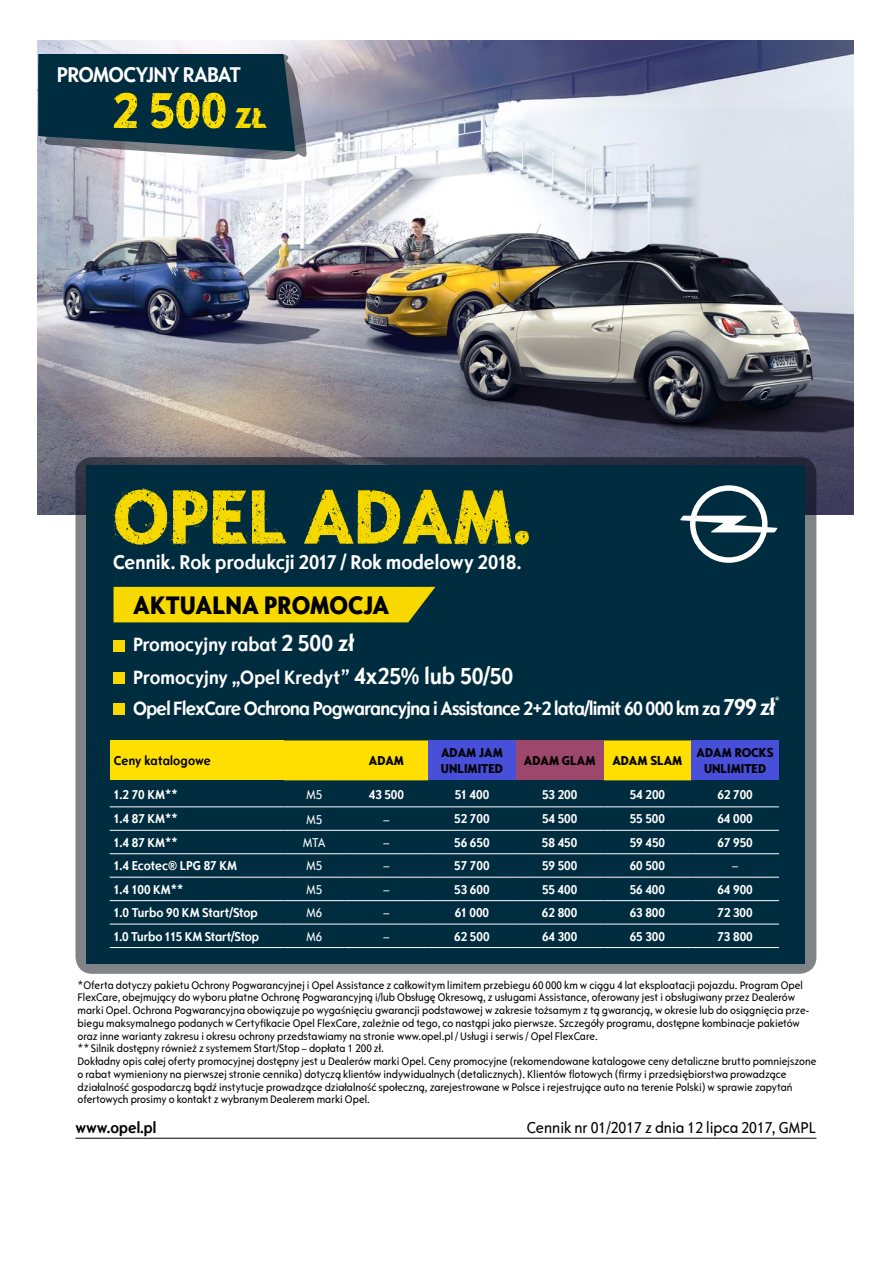
<style>
.page{position:relative;width:893px;height:1263px;background:#fff}
.page>*{position:absolute;margin:0;border:0;box-sizing:border-box;transform-origin:0 0}
.t1{font:80.25px "Opel ADAM Eroded Special";color:#f7d900}
.t2{font:52.5px "Opel ADAM Eroded Special";color:#ffdf00}
.t3{font:800 26.7px "Opel Sans Condensed";color:#000}
.t4{font:700 22.5px "Opel Sans Condensed";letter-spacing:-.03em;color:#fff}
.t5{font:700 21px "Opel Sans Condensed";color:#fff}
.t6{font:700 20.25px/32.2px "Opel Sans Condensed";letter-spacing:-.035em;color:#fff}
.t7{font:condensed 16.5px "Opel Sans";color:#000}
.t8{font:700 16.5px "Opel Sans Condensed";color:#000}
.t9{font:700 13.5px "Opel Sans Condensed";color:#fff}
.t10{font:13.5px/16.2px "Opel ADAM Eroded Special";color:#000}
.t11{font:condensed 13.5px "Opel Sans";color:#fff}
.t12{font:700 13.5px "Opel Sans Condensed";letter-spacing:.005em;color:#000}
.t13{font:condensed 11.55px/12.8px "Opel Sans";color:#000}
.s1{font-size:30px}
.s2{font-size:24.3px}
</style>
<div class="page">
<img style="left:37px;top:40px;width:817px;height:474px">
<svg style="left:38px;top:54px;width:269px;height:107px;background:#224556"></svg>
<svg style="left:75px;top:457px;width:741px;height:517px;background:#676b72"></svg>
<div style="left:86px;top:466px;width:719px;height:498px;background:#002c3f"></div>
<hr style="left:75px;top:1138px;width:741px;height:1px;background:#000">
<div style="left:110px;top:740px;width:174px;height:40px;background:#ffdf00"></div>
<div style="left:284px;top:740px;width:407px;height:40px;background:#ffdf00"></div>
<div style="left:428px;top:740px;width:88px;height:40px;background:#4850da"></div>
<div style="left:516px;top:740px;width:88px;height:40px;background:#9e476c"></div>
<div style="left:691px;top:740px;width:88px;height:40px;background:#4850da"></div>
<hr style="left:110px;top:806px;width:174px;height:1px;background:#fff">
<hr style="left:284px;top:806px;width:61px;height:1px;background:#fff">
<hr style="left:345px;top:806px;width:83px;height:1px;background:#fff">
<hr style="left:428px;top:806px;width:88px;height:1px;background:#fff">
<hr style="left:516px;top:806px;width:88px;height:1px;background:#fff">
<hr style="left:604px;top:806px;width:87px;height:1px;background:#fff">
<hr style="left:691px;top:806px;width:88px;height:1px;background:#fff">
<hr style="left:110px;top:830px;width:174px;height:1px;background:#fff">
<hr style="left:284px;top:830px;width:61px;height:1px;background:#fff">
<hr style="left:345px;top:830px;width:83px;height:1px;background:#fff">
<hr style="left:428px;top:830px;width:88px;height:1px;background:#fff">
<hr style="left:516px;top:830px;width:88px;height:1px;background:#fff">
<hr style="left:604px;top:830px;width:87px;height:1px;background:#fff">
<hr style="left:691px;top:830px;width:88px;height:1px;background:#fff">
<hr style="left:110px;top:853px;width:174px;height:1px;background:#fff">
<hr style="left:284px;top:853px;width:61px;height:1px;background:#fff">
<hr style="left:345px;top:853px;width:83px;height:1px;background:#fff">
<hr style="left:428px;top:853px;width:88px;height:1px;background:#fff">
<hr style="left:516px;top:853px;width:88px;height:1px;background:#fff">
<hr style="left:604px;top:853px;width:87px;height:1px;background:#fff">
<hr style="left:691px;top:853px;width:88px;height:1px;background:#fff">
<hr style="left:110px;top:877px;width:174px;height:1px;background:#fff">
<hr style="left:284px;top:877px;width:61px;height:1px;background:#fff">
<hr style="left:345px;top:877px;width:83px;height:1px;background:#fff">
<hr style="left:428px;top:877px;width:88px;height:1px;background:#fff">
<hr style="left:516px;top:877px;width:88px;height:1px;background:#fff">
<hr style="left:604px;top:877px;width:87px;height:1px;background:#fff">
<hr style="left:691px;top:877px;width:88px;height:1px;background:#fff">
<hr style="left:110px;top:924px;width:174px;height:1px;background:#fff">
<hr style="left:284px;top:924px;width:61px;height:1px;background:#fff">
<hr style="left:345px;top:924px;width:83px;height:1px;background:#fff">
<hr style="left:428px;top:924px;width:88px;height:1px;background:#fff">
<hr style="left:516px;top:924px;width:88px;height:1px;background:#fff">
<hr style="left:604px;top:924px;width:87px;height:1px;background:#fff">
<hr style="left:691px;top:924px;width:88px;height:1px;background:#fff">
<hr style="left:110px;top:947px;width:174px;height:1px;background:#fff">
<hr style="left:284px;top:947px;width:61px;height:1px;background:#fff">
<hr style="left:345px;top:947px;width:83px;height:1px;background:#fff">
<hr style="left:428px;top:947px;width:88px;height:1px;background:#fff">
<hr style="left:516px;top:947px;width:88px;height:1px;background:#fff">
<hr style="left:604px;top:947px;width:87px;height:1px;background:#fff">
<hr style="left:691px;top:947px;width:88px;height:1px;background:#fff">
<hr style="left:110px;top:900px;width:174px;height:1px;background:#fff">
<hr style="left:284px;top:900px;width:61px;height:1px;background:#fff">
<hr style="left:345px;top:900px;width:83px;height:1px;background:#fff">
<hr style="left:428px;top:900px;width:88px;height:1px;background:#fff">
<hr style="left:516px;top:900px;width:88px;height:1px;background:#fff">
<hr style="left:604px;top:900px;width:87px;height:1px;background:#fff">
<hr style="left:691px;top:900px;width:88px;height:1px;background:#fff">
<div style="left:114px;top:587px;width:321px;height:35px;background:#f7d900"></div>
<div style="left:113px;top:640px;width:11px;height:12px;background:#f7d900"></div>
<div style="left:113px;top:672px;width:11px;height:11px;background:#f7d900"></div>
<div style="left:113px;top:703px;width:11px;height:12px;background:#f7d900"></div>
<svg style="left:680px;top:485px;width:97px;height:78px"></svg>
<h3 class="t4" style="left:57px;top:61px;width:185px">PROMOCYJNY RABAT</h3>
<h2 class="t2" style="left:113px;top:77px;width:156px">2 500 <span class="s1">ZŁ</span></h2>
<h1 class="t1" style="left:113px;top:465px;width:419px">OPEL ADAM.</h1>
<h3 class="t5" style="left:113px;top:550px;width:410px">Cennik. Rok produkcji 2017 / Rok modelowy 2018.</h3>
<h3 class="t3" style="left:133px;top:589px;width:258px">AKTUALNA PROMOCJA</h3>
<h3 class="t6" style="left:133px;top:628px;width:649px">Promocyjny rabat <span class="s2">2 500 zł<br></span>Promocyjny „Opel Kredyt” <span class="s2">4x25% lub 50/50<br></span>Opel FlexCare Ochrona Pogwarancyjna i Assistance 2+2 lata/limit 60 000 km za <span class="s2">799 zł</span><sup>*</sup></h3>
<p class="t12" style="left:114px;top:753px;width:98px">Ceny katalogowe</p>
<p class="t10" style="left:369px;top:753px;width:37px">ADAM</p>
<p class="t10" style="left:441px;top:744px;width:64px">ADAM JAM<br>UNLIMITED</p>
<p class="t10" style="left:524px;top:753px;width:160px">ADAM GLAM ADAM SLAM</p>
<p class="t10" style="left:697px;top:744px;width:79px;text-align:center">ADAM ROCKS<br>UNLIMITED</p>
<p class="t9" style="left:114px;top:786px;width:65px">1.2 70 KM**</p>
<p class="t11" style="left:306px;top:786px;width:18px">M5</p>
<p class="t9" style="left:369px;top:786px;width:37px">43 500</p>
<p class="t9" style="left:455px;top:786px;width:36px">51 400</p>
<p class="t9" style="left:542px;top:786px;width:37px">53 200</p>
<p class="t9" style="left:630px;top:786px;width:37px">54 200</p>
<p class="t9" style="left:717px;top:786px;width:37px">62 700</p>
<p class="t9" style="left:114px;top:811px;width:65px">1.4 87 KM**</p>
<p class="t11" style="left:306px;top:811px;width:18px">M5</p>
<p class="t11" style="left:383px;top:811px;width:7px">–</p>
<p class="t9" style="left:454px;top:811px;width:37px">52 700</p>
<p class="t9" style="left:542px;top:811px;width:37px">54 500</p>
<p class="t9" style="left:630px;top:811px;width:37px">55 500</p>
<p class="t9" style="left:717px;top:811px;width:37px">64 000</p>
<p class="t9" style="left:114px;top:834px;width:65px">1.4 87 KM**</p>
<p class="t11" style="left:303px;top:835px;width:24px">MTA</p>
<p class="t11" style="left:383px;top:835px;width:7px">–</p>
<p class="t9" style="left:454px;top:834px;width:37px">56 650</p>
<p class="t9" style="left:542px;top:834px;width:37px">58 450</p>
<p class="t9" style="left:630px;top:834px;width:37px">59 450</p>
<p class="t9" style="left:717px;top:834px;width:37px">67 950</p>
<p class="t9" style="left:114px;top:858px;width:125px">1.4 Ecotec® LPG 87 KM</p>
<p class="t11" style="left:306px;top:858px;width:18px">M5</p>
<p class="t11" style="left:383px;top:858px;width:7px">–</p>
<p class="t9" style="left:454px;top:858px;width:37px">57 700</p>
<p class="t9" style="left:542px;top:858px;width:37px">59 500</p>
<p class="t9" style="left:630px;top:858px;width:37px">60 500</p>
<p class="t11" style="left:732px;top:858px;width:7px">–</p>
<p class="t9" style="left:114px;top:881px;width:71px">1.4 100 KM**</p>
<p class="t11" style="left:306px;top:881px;width:18px">M5</p>
<p class="t11" style="left:383px;top:881px;width:7px">–</p>
<p class="t9" style="left:454px;top:881px;width:37px">53 600</p>
<p class="t9" style="left:542px;top:881px;width:37px">55 400</p>
<p class="t9" style="left:630px;top:881px;width:37px">56 400</p>
<p class="t9" style="left:717px;top:881px;width:37px">64 900</p>
<p class="t9" style="left:114px;top:905px;width:145px">1.0 Turbo 90 KM Start/Stop</p>
<p class="t11" style="left:306px;top:905px;width:18px">M6</p>
<p class="t11" style="left:383px;top:905px;width:7px">–</p>
<p class="t9" style="left:455px;top:905px;width:36px">61 000</p>
<p class="t9" style="left:542px;top:905px;width:37px">62 800</p>
<p class="t9" style="left:630px;top:905px;width:37px">63 800</p>
<p class="t9" style="left:717px;top:905px;width:37px">72 300</p>
<p class="t9" style="left:114px;top:928px;width:147px">1.0 Turbo 115 KM Start/Stop</p>
<p class="t11" style="left:306px;top:928px;width:18px">M6</p>
<p class="t11" style="left:383px;top:928px;width:7px">–</p>
<p class="t9" style="left:454px;top:928px;width:37px">62 500</p>
<p class="t9" style="left:542px;top:928px;width:37px">64 300</p>
<p class="t9" style="left:630px;top:928px;width:37px">65 300</p>
<p class="t9" style="left:717px;top:928px;width:37px">73 800</p>
<p class="t13" style="left:78px;top:978px;width:740px">*Oferta dotyczy pakietu Ochrony Pogwarancyjnej i Opel Assistance z całkowitym limitem przebiegu 60 000 km w ciągu 4 lat eksploatacji pojazdu. Program Opel FlexCare, obejmujący do wyboru płatne Ochronę Pogwarancyjną i/lub Obsługę Okresową, z usługami Assistance, oferowany jest i obsługiwany przez Dealerów marki Opel. Ochrona Pogwarancyjna obowiązuje po wygaśnięciu gwarancji podstawowej w zakresie tożsamym z tą gwarancją, w okresie lub do osiągnięcia prze&shy;biegu maksymalnego podanych w Certyfikacie Opel FlexCare, zależnie od tego, co nastąpi jako pierwsze. Szczegóły programu, dostępne kombinacje pakietów oraz inne warianty zakresu i okresu ochrony przedstawiamy na stronie www.opel.pl / Usługi i serwis / Opel FlexCare.<br>**Silnik dostępny również z systemem Start/Stop – dopłata 1 200 zł.<br>Dokładny opis całej oferty promocyjnej dostępny jest u Dealerów marki Opel. Ceny promocyjne (rekomendowane katalogowe ceny detaliczne brutto pomniejszone o rabat wymieniony na pierwszej stronie cennika) dotyczą klientów indywidualnych (detalicznych). Klientów flotowych (firmy i przedsiębiorstwa prowadzące działalność gospodarczą bądź instytucje prowadzące działalność społeczną, zarejestrowane w Polsce i rejestrujące auto na terenie Polski) w sprawie zapytań ofertowych prosimy o kontakt z wybranym Dealerem marki Opel.</p>
<h3 class="t8" style="left:75px;top:1117px;width:82px">www.opel.pl</h3>
<h3 class="t7" style="left:527px;top:1118px;width:291px">Cennik nr 01/2017 z dnia 12 lipca 2017, GMPL</h3>
</div>
